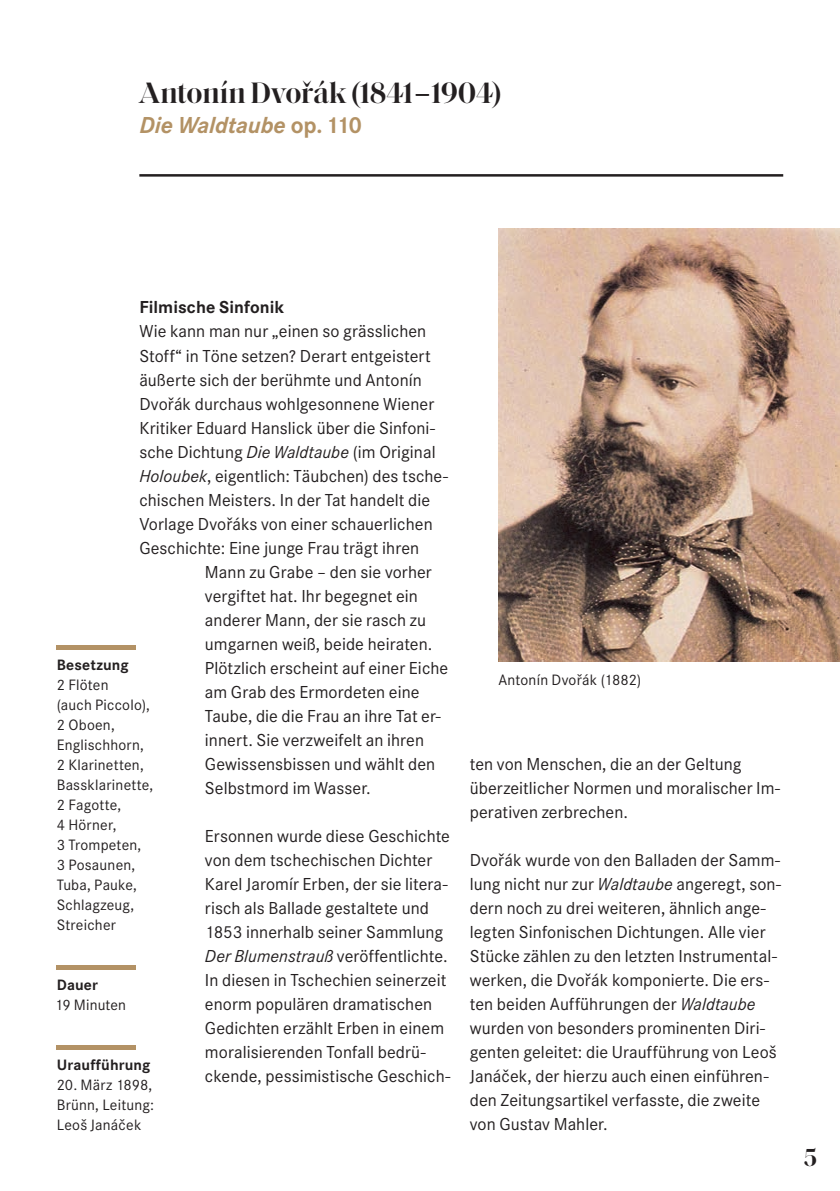
<style>
.page{position:relative;width:840px;height:1191px;background:#fff}
.page>*{position:absolute;margin:0;border:0;box-sizing:border-box;transform-origin:0 0}
.Komponist_15pt{font:600 30px "Saol Display";letter-spacing:-.01em;color:#231f20}
.t1{font:600 25px "Saol Display";color:#231f20}
.Overhead_gold_9pt{font:italic 700 24px "Corporate S";letter-spacing:-.005em;color:#b39265}
.Fließtext_9pt{font:18px/24px "Corporate S Pro";letter-spacing:.005em;color:#231f20}
.Fließtext_9pt-2{font:700 18px "Corporate S";letter-spacing:.005em;color:#231f20}
.Besetzungspalte_Text_7_8pt{font:15.6px/20px "Corporate S";letter-spacing:.015em;color:#231f20}
.BU_Konsultationsgröße_7_8pt{font:15.6px "Corporate S";letter-spacing:.01em;color:#231f20}
.Besetzungspalte_Text_7_8pt-2{font:700 15.6px "Corporate S";letter-spacing:.01em;color:#231f20}
.s1{font-style:normal}
.s2{font-style:italic}
</style>
<div class="page">
<hr style="left:139px;top:174px;width:643px;height:3px;background:#231f20">
<hr style="left:57px;top:645px;width:79px;height:4px;background:#b39265">
<hr style="left:57px;top:965px;width:79px;height:4px;background:#b39265">
<hr style="left:57px;top:1045px;width:79px;height:4px;background:#b39265">
<img style="left:498px;top:228px;width:341px;height:433px">
<p class="Komponist_15pt" style="left:139px;top:71px;width:364px">Antonín Dvořák (1841– 1904)</p>
<p class="Overhead_gold_9pt" style="left:139px;top:112px;width:224px">Die Waldtaube <span class="s1">op.110</span></p>
<p class="Fließtext_9pt-2" style="left:139px;top:297px;width:146px">Filmische Sinfonik</p>
<p class="Fließtext_9pt" style="left:139px;top:318px;width:288px">Wie kann man nur „einen so grässlichen</p>
<p class="Fließtext_9pt" style="left:139px;top:342px;width:292px">Stoff“ in Töne setzen? Derart entgeistert</p>
<p class="Fließtext_9pt" style="left:139px;top:366px;width:284px">äußerte sich der berühmte und Antonín</p>
<p class="Fließtext_9pt" style="left:139px;top:390px;width:296px">Dvořák durchaus wohlgesonnene Wiener</p>
<p class="Fließtext_9pt" style="left:139px;top:414px;width:297px">Kritiker Eduard Hanslick über die Sinfoni-</p>
<p class="Fließtext_9pt" style="left:139px;top:438px;width:297px">sche Dichtung <span class="s2">Die Waldtaube</span> (im Original</p>
<p class="Fließtext_9pt" style="left:139px;top:462px;width:310px"><span class="s2">Holoubek</span>, eigentlich: Täubchen) des tsche-</p>
<p class="Fließtext_9pt" style="left:139px;top:486px;width:292px">chischen Meisters. In der Tat handelt die</p>
<p class="Fließtext_9pt" style="left:139px;top:510px;width:295px">Vorlage Dvořáks von einer schauerlichen</p>
<p class="Fließtext_9pt" style="left:139px;top:534px;width:281px">Geschichte: Eine junge Frau trägt ihren</p>
<p class="Fließtext_9pt" style="left:205px;top:558px;width:228px">Mann zu Grabe – den sie vorher</p>
<p class="Fließtext_9pt" style="left:205px;top:582px;width:214px">vergiftet hat. Ihr begegnet ein</p>
<p class="Fließtext_9pt" style="left:205px;top:606px;width:223px">anderer Mann, der sie rasch zu</p>
<p class="Fließtext_9pt" style="left:205px;top:630px;width:229px">umgarnen weiß, beide heiraten.</p>
<p class="Fließtext_9pt" style="left:205px;top:654px;width:245px">Plötzlich erscheint auf einer Eiche</p>
<p class="Fließtext_9pt" style="left:205px;top:678px;width:216px">am Grab des Ermordeten eine</p>
<p class="Fließtext_9pt" style="left:205px;top:702px;width:237px">Taube, die die Frau an ihre Tat er-</p>
<p class="Fließtext_9pt" style="left:205px;top:726px;width:221px">innert. Sie verzweifelt an ihren</p>
<p class="Fließtext_9pt" style="left:205px;top:750px;width:232px">Gewissensbissen und wählt den</p>
<p class="Fließtext_9pt" style="left:205px;top:774px;width:167px">Selbstmord im Wasser.</p>
<p class="Fließtext_9pt" style="left:205px;top:822px;width:247px">Ersonnen wurde diese Geschichte von dem tschechischen Dichter Karel Jaromír Erben, der sie litera&shy;risch als Ballade gestaltete und 1853 innerhalb seiner Sammlung <span class="s2">Der Blumenstrauß</span> veröffentlichte.<br>In diesen in Tschechien seinerzeit enorm populären dramatischen Gedichten erzählt Erben in einem moralisierenden Tonfall bedrü&shy;ckende, pessimistische Geschich-</p>
<p class="Besetzungspalte_Text_7_8pt-2" style="left:57px;top:655px;width:74px">Besetzung</p>
<p class="Besetzungspalte_Text_7_8pt" style="left:57px;top:674px;width:98px">2 Flöten<br>(auch Piccolo),<br>2 Oboen,<br>Englischhorn,<br>2 Klarinetten,<br>Bassklarinette,<br>2 Fagotte,<br>4 Hörner,<br>3 Trompeten,<br>3 Posaunen,</p>
<p class="Besetzungspalte_Text_7_8pt" style="left:57px;top:874px;width:82px">Tuba, Pauke,<br>Schlagzeug,</p>
<p class="Besetzungspalte_Text_7_8pt" style="left:57px;top:914px;width:61px">Streicher</p>
<p class="Besetzungspalte_Text_7_8pt-2" style="left:57px;top:975px;width:43px">Dauer</p>
<p class="BU_Konsultationsgröße_7_8pt" style="left:55px;top:994px;width:73px">19 Minuten</p>
<p class="Besetzungspalte_Text_7_8pt-2" style="left:57px;top:1055px;width:95px">Uraufführung</p>
<p class="Besetzungspalte_Text_7_8pt" style="left:57px;top:1074px;width:99px">20. März 1898,<br>Brünn, Leitung:<br>Leoš Janáček</p>
<p class="BU_Konsultationsgröße_7_8pt" style="left:498px;top:669px;width:144px">Antonín Dvořák (1882)</p>
<p class="Fließtext_9pt" style="left:469px;top:750px;width:312px">ten von Menschen, die an der Geltung überzeitlicher Normen und moralischer Im&shy;perativen zerbrechen.</p>
<p class="Fließtext_9pt" style="left:469px;top:846px;width:313px">Dvořák wurde von den Balladen der Samm&shy;lung nicht nur zur <span class="s2">Waldtaube</span> angeregt, son&shy;dern noch zu drei weiteren, ähnlich ange&shy;legten Sinfonischen Dichtungen. Alle vier Stücke zählen zu den letzten Instrumental&shy;werken, die Dvořák komponierte. Die ers&shy;ten beiden Aufführungen der <span class="s2">Waldtaube </span>wurden von besonders prominenten Diri&shy;genten geleitet: die Uraufführung von Leoš Janáček, der hierzu auch einen einführen&shy;den Zeitungsartikel verfasste, die zweite von Gustav Mahler.</p>
<h2 class="t1" style="left:803px;top:1138px;width:15px">5</h2>
</div>
